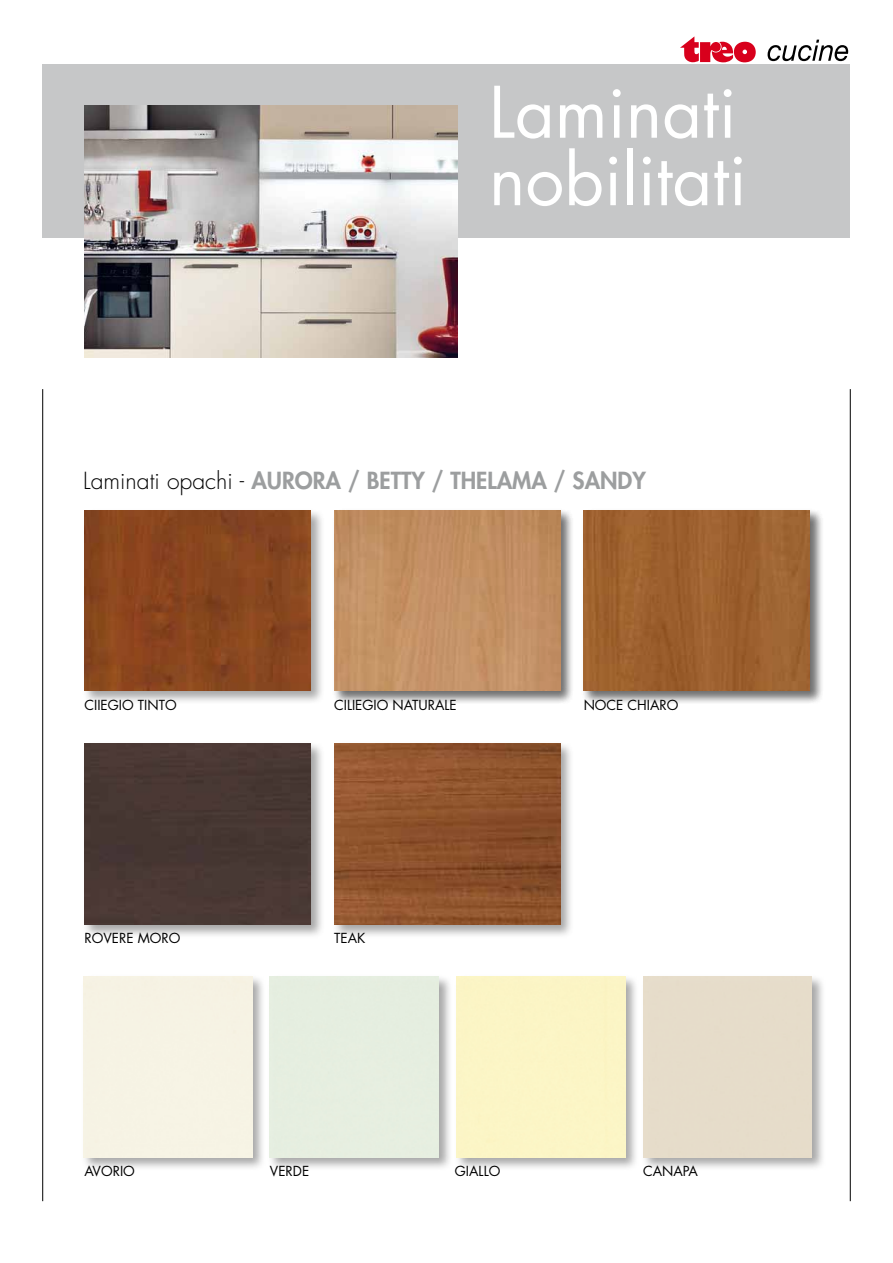
<style>
.page{position:relative;width:893px;height:1263px;background:#fff}
.page>*{position:absolute;margin:0;border:0;box-sizing:border-box;transform-origin:0 0}
.t1{font:69px/67.5px "Futura Std";color:#fff}
.t2{font:800 22.95px "Futura Std";color:#9c9e9f}
.t3{font:13.5px "Futura Std";color:#000}
.s1{font-weight:300;color:#000}
</style>
<div class="page">
<svg style="left:680px;top:36px;width:76px;height:26px"></svg>
<svg style="left:767px;top:40px;width:81px;height:21px"></svg>
<div style="left:43px;top:64px;width:807px;height:174px;background:#c6c7c8"></div>
<img style="left:85px;top:105px;width:373px;height:253px">
<hr style="left:42px;top:389px;width:1px;height:812px;background:#000">
<hr style="left:850px;top:389px;width:1px;height:812px;background:#000">
<div style="left:332px;top:508px;width:242px;height:197px;background:#000;opacity:.35"></div>
<img style="left:334px;top:510px;width:226px;height:181px">
<div style="left:82px;top:508px;width:243px;height:197px;background:#000;opacity:.35"></div>
<img style="left:85px;top:510px;width:225px;height:181px">
<div style="left:581px;top:508px;width:243px;height:197px;background:#000;opacity:.35"></div>
<img style="left:584px;top:510px;width:226px;height:181px">
<div style="left:82px;top:741px;width:243px;height:198px;background:#000;opacity:.35"></div>
<div style="left:85px;top:743px;width:225px;height:182px;background:#483834"></div>
<div style="left:332px;top:741px;width:242px;height:198px;background:#000;opacity:.35"></div>
<img style="left:334px;top:743px;width:226px;height:182px">
<div style="left:81px;top:974px;width:185px;height:197px;background:#000;opacity:.35"></div>
<div style="left:83px;top:976px;width:169px;height:181px;background:#f6f3e4"></div>
<div style="left:268px;top:974px;width:185px;height:197px;background:#000;opacity:.35"></div>
<div style="left:270px;top:977px;width:169px;height:180px;background:#e6eee0"></div>
<div style="left:454px;top:974px;width:185px;height:197px;background:#000;opacity:.35"></div>
<div style="left:456px;top:976px;width:169px;height:181px;background:#fcf5c5"></div>
<div style="left:641px;top:974px;width:185px;height:197px;background:#000;opacity:.35"></div>
<div style="left:643px;top:977px;width:169px;height:180px;background:#e6dcca"></div>
<h1 class="t1" style="left:489px;top:79px;width:259px">Laminati nobilitati</h1>
<h2 class="t2" style="left:83px;top:466px;width:564px"><span class="s1">Laminati opachi -</span> AURORA / BETTY / THELAMA / SANDY</h2>
<p class="t3" style="left:85px;top:696px;width:94px">CIIEGIO TINTO</p>
<p class="t3" style="left:334px;top:696px;width:124px">CILIEGIO NATURALE</p>
<p class="t3" style="left:584px;top:696px;width:96px">NOCE CHIARO</p>
<p class="t3" style="left:85px;top:929px;width:97px">ROVERE MORO</p>
<p class="t3" style="left:334px;top:929px;width:33px">TEAK</p>
<p class="t3" style="left:85px;top:1163px;width:52px">AVORIO</p>
<p class="t3" style="left:270px;top:1163px;width:41px">VERDE</p>
<p class="t3" style="left:455px;top:1163px;width:47px">GIALLO</p>
<p class="t3" style="left:643px;top:1163px;width:56px">CANAPA</p>
</div>
